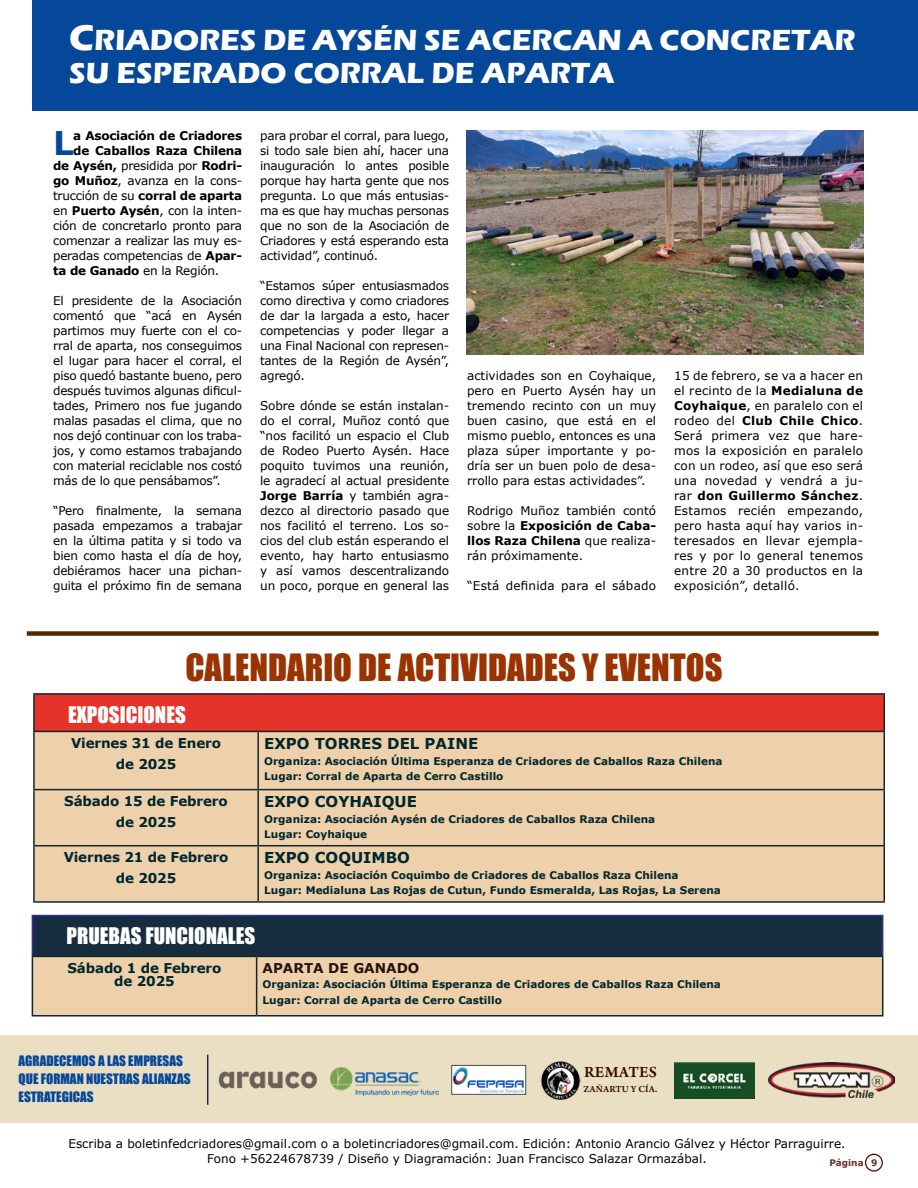
<style>
.page{position:relative;width:918px;height:1188px;background:#fff}
.page>*{position:absolute;margin:0;border:0;box-sizing:border-box;transform-origin:0 0}
.t1{font:34.5px "Impact";color:#930}
.t2{font:700 32.7px "Verdana";color:#054798}
.t3{font:700 30px/33px "Eras ITC";color:#fff}
.t4{font:21px "Impact";color:#fff}
.t5{font:600 16.5px "Arno Pro";letter-spacing:.015em;color:#350900}
.t6{font:700 15px "Verdana";color:#00272e}
.t7{font:700 13.5px/21px "Verdana";letter-spacing:-.01em;color:#00272e;text-align:center}
.t8{font:700 13.5px "Verdana";color:#251310}
.t9{font:13.2px/17.7px "Impact";color:#054798}
.t10{font:12px/15px "Verdana";color:#000;text-align:justify}
.t11{font:12px "Verdana";letter-spacing:-.02em;color:#000}
.t12{font:700 12px "Verdana";letter-spacing:-.02em;color:#000}
.t13{font:12px "Verdana";letter-spacing:.02em;color:#000}
.t14{font:700 10.5px/15.6px "Verdana";color:#00272e}
.t15{font:600 9.9px "Arno Pro";letter-spacing:.015em;color:#350900}
.t16{font:700 9px "Verdana";color:#692d2c}
.s1{font-size:37.5px}
.s2{font-weight:400}
.s3{font-weight:700}
</style>
<div class="page">
<div style="left:865px;top:1154px;width:18px;height:18px;border:1px solid #5d0b0d;border-radius:50%"></div>
<div style="left:33px;top:0;width:885px;height:110px;background:#054798"></div>
<img style="left:467px;top:131px;width:396px;height:223px">
<div style="left:27px;top:631px;width:852px;height:5px;background:#522900"></div>
<div style="left:34px;top:694px;width:850px;height:37px;background:#e63329"></div>
<div style="left:35px;top:732px;width:849px;height:169px;background:#eed0aa"></div>
<hr style="left:257px;top:732px;width:2px;height:57px;background:#14252d">
<hr style="left:257px;top:790px;width:2px;height:55px;background:#14252d">
<hr style="left:257px;top:846px;width:2px;height:55px;background:#14252d">
<hr style="left:884px;top:695px;width:1px;height:36px;background:#14252d">
<hr style="left:884px;top:732px;width:1px;height:57px;background:#14252d">
<hr style="left:884px;top:790px;width:1px;height:55px;background:#14252d">
<hr style="left:884px;top:846px;width:1px;height:55px;background:#14252d">
<hr style="left:33px;top:731px;width:225px;height:1px;background:#14252d">
<hr style="left:33px;top:789px;width:225px;height:1px;background:#14252d">
<hr style="left:33px;top:845px;width:225px;height:1px;background:#14252d">
<hr style="left:33px;top:901px;width:225px;height:2px;background:#14252d">
<hr style="left:258px;top:731px;width:627px;height:1px;background:#14252d">
<hr style="left:258px;top:789px;width:627px;height:1px;background:#14252d">
<hr style="left:258px;top:845px;width:627px;height:1px;background:#14252d">
<hr style="left:258px;top:901px;width:627px;height:2px;background:#14252d">
<hr style="left:33px;top:732px;width:2px;height:57px;background:#14252d">
<hr style="left:33px;top:790px;width:2px;height:55px;background:#14252d">
<hr style="left:33px;top:846px;width:2px;height:55px;background:#14252d">
<hr style="left:33px;top:695px;width:2px;height:36px;background:#14252d">
<hr style="left:33px;top:693px;width:225px;height:2px;background:#14252d">
<hr style="left:258px;top:693px;width:627px;height:2px;background:#14252d">
<div style="left:32px;top:916px;width:851px;height:40px;background:#162d3d"></div>
<div style="left:33px;top:957px;width:849px;height:58px;background:#eed0aa"></div>
<hr style="left:256px;top:957px;width:1px;height:58px;background:#14252d">
<hr style="left:882px;top:957px;width:1px;height:58px;background:#14252d">
<hr style="left:32px;top:956px;width:225px;height:1px;background:#14252d">
<hr style="left:32px;top:1015px;width:225px;height:2px;background:#14252d">
<hr style="left:257px;top:956px;width:626px;height:1px;background:#14252d">
<hr style="left:257px;top:1015px;width:626px;height:2px;background:#14252d">
<hr style="left:32px;top:957px;width:1px;height:58px;background:#14252d">
<hr style="left:32px;top:915px;width:225px;height:1px;background:#339">
<hr style="left:32px;top:916px;width:1px;height:40px;background:#339">
<hr style="left:257px;top:915px;width:626px;height:1px;background:#339">
<hr style="left:882px;top:916px;width:1px;height:40px;background:#339">
<div style="left:0;top:1035px;width:918px;height:87px;background:#ebdfc3"></div>
<hr style="left:207px;top:1055px;width:1px;height:50px;background:#1d245e">
<img style="left:330px;top:1068px;width:108px;height:28px">
<img style="left:454px;top:1067px;width:70px;height:25px">
<div style="left:452px;top:1065px;width:74px;height:29px;border:1px solid #4a4a49"></div>
<img style="left:218px;top:1071px;width:99px;height:18px">
<img style="left:541px;top:1061px;width:40px;height:39px">
<img style="left:674px;top:1062px;width:81px;height:36px">
<img style="left:768px;top:1063px;width:126px;height:35px">
<h3 class="t3" style="left:69px;top:23px;width:788px"><span class="s1">C</span>RIADORES DE AYSÉN SE ACERCAN A CONCRETAR<br>SU ESPERADO CORRAL DE APARTA</h3>
<h2 class="t2" style="left:53px;top:120px;width:22px">L</h2>
<p class="t12" style="left:73px;top:127px;width:170px">a Asociación de Criadores</p>
<p class="t12" style="left:73px;top:142px;width:170px">de Caballos Raza Chilena</p>
<p class="t12" style="left:53px;top:157px;width:190px">de Aysén, <span class="s2">presidida por</span> Rodri-</p>
<p class="t11" style="left:53px;top:172px;width:191px"><span class="s3">go Muñoz</span>, avanza en la cons-</p>
<p class="t12" style="left:53px;top:187px;width:191px"><span class="s2">trucción de su</span> corral de aparta</p>
<p class="t11" style="left:53px;top:202px;width:191px">en <span class="s3">Puerto Aysén</span>, con la inten-</p>
<p class="t11" style="left:53px;top:217px;width:191px">ción de concretarlo pronto para</p>
<p class="t11" style="left:53px;top:232px;width:191px">comenzar a realizar las muy es-</p>
<p class="t11" style="left:53px;top:247px;width:190px">peradas competencias de <span class="s3">Apar-</span></p>
<p class="t11" style="left:53px;top:262px;width:168px"><span class="s3">ta de Ganado</span> en la Región.</p>
<p class="t10" style="left:53px;top:293px;width:191px">El presidente de la Asociación comentó que “acá en Aysén partimos muy fuerte con el co&shy;rral de aparta, nos conseguimos el lugar para hacer el corral, el piso quedó bastante bueno, pero después tuvimos algunas dificul&shy;tades, Primero nos fue jugando malas pasadas el clima, que no nos dejó continuar con los traba&shy;jos, y como estamos trabajando con material reciclable nos costó más de lo que pensábamos”.</p>
<p class="t10" style="left:53px;top:503px;width:191px">“Pero finalmente, la semana pasada empezamos a trabajar en la última patita y si todo va bien como hasta el día de hoy, debiéramos hacer una pichan&shy;guita el próximo fin de semana</p>
<p class="t10" style="left:260px;top:128px;width:191px">para probar el corral, para luego, si todo sale bien ahí, hacer una inauguración lo antes posible porque hay harta gente que nos pregunta. Lo que más entusias&shy;ma es que hay muchas personas que no son de la Asociación de Criadores y está esperando esta actividad”, continuó.</p>
<p class="t10" style="left:260px;top:278px;width:191px">“Estamos súper entusiasmados como directiva y como criadores de dar la largada a esto, hacer competencias y poder llegar a una Final Nacional con represen&shy;tantes de la Región de Aysén”, agregó.</p>
<p class="t10" style="left:260px;top:398px;width:191px">Sobre dónde se están instalan&shy;do el corral, Muñoz contó que “nos facilitó un espacio el Club de Rodeo Puerto Aysén. Hace poquito tuvimos una reunión, le agradecí al actual presidente <span class="s3">Jorge Barría</span> y también agra&shy;dezco al directorio pasado que nos facilitó el terreno. Los so&shy;cios del club están esperando el evento, hay harto entusiasmo y así vamos descentralizando un poco, porque en general las</p>
<p class="t10" style="left:467px;top:368px;width:191px">actividades son en Coyhaique, pero en Puerto Aysén hay un tremendo recinto con un muy buen casino, que está en el mismo pueblo, entonces es una plaza súper importante y po&shy;dría ser un buen polo de desa&shy;rrollo para estas actividades”.</p>
<p class="t10" style="left:467px;top:503px;width:191px">Rodrigo Muñoz también contó sobre la <span class="s3">Exposición de Caba&shy;llos Raza Chilena</span> que realiza&shy;rán próximamente.</p>
<p class="t13" style="left:467px;top:577px;width:191px">“Está definida para el sábado</p>
<p class="t10" style="left:674px;top:368px;width:191px">15 de febrero, se va a hacer en el recinto de la <span class="s3">Medialuna de Coyhaique</span>, en paralelo con el rodeo del <span class="s3">Club Chile Chico</span>.<br>Será primera vez que hare&shy;mos la exposición en paralelo con un rodeo, así que eso será una novedad y vendrá a ju&shy;rar <span class="s3">don Guillermo Sánchez</span>.<br>Estamos recién empezando, pero hasta aquí hay varios in&shy;teresados en llevar ejempla&shy;res y por lo general tenemos entre 20 a 30 productos en la exposición”, detalló.</p>
<h1 class="t1" style="left:185px;top:641px;width:539px">CALENDARIO DE ACTIVIDADES Y EVENTOS</h1>
<h3 class="t4" style="left:68px;top:698px;width:119px">EXPOSICIONES</h3>
<p class="t7" style="left:71px;top:732px;width:151px">Viernes 31 de Enero de 2025</p>
<p class="t6" style="left:264px;top:733px;width:216px">EXPO TORRES DEL PAINE</p>
<p class="t14" style="left:264px;top:753px;width:460px">Organiza: Asociación Última Esperanza de Criadores de Caballos Raza Chilena<br>Lugar: Corral de Aparta de Cerro Castillo</p>
<p class="t7" style="left:64px;top:790px;width:165px">Sábado 15 de Febrero de 2025</p>
<p class="t6" style="left:264px;top:791px;width:154px">EXPO COYHAIQUE</p>
<p class="t14" style="left:264px;top:811px;width:393px">Organiza: Asociación Aysén de Criadores de Caballos Raza Chilena<br>Lugar: Coyhaique</p>
<p class="t7" style="left:64px;top:846px;width:166px">Viernes 21 de Febrero de 2025</p>
<p class="t6" style="left:264px;top:847px;width:147px">EXPO COQUIMBO</p>
<p class="t14" style="left:264px;top:867px;width:458px">Organiza: Asociación Coquimbo de Criadores de Caballos Raza Chilena<br>Lugar: Medialuna Las Rojas de Cutun, Fundo Esmeralda, Las Rojas, La Serena</p>
<h3 class="t4" style="left:67px;top:920px;width:190px">PRUEBAS FUNCIONALES</h3>
<p class="t7" style="left:67px;top:961px;width:156px;line-height:13.5px">Sábado 1 de Febrero de 2025</p>
<p class="t8" style="left:263px;top:958px;width:158px">APARTA DE GANADO</p>
<p class="t14" style="left:263px;top:977px;width:460px">Organiza: Asociación Última Esperanza de Criadores de Caballos Raza Chilena<br>Lugar: Corral de Aparta de Cerro Castillo</p>
<p class="t9" style="left:19px;top:1052px;width:174px">AGRADECEMOS A LAS EMPRESAS<br>QUE FORMAN NUESTRAS ALIANZAS<br>ESTRATEGICAS</p>
<h3 class="t5" style="left:584px;top:1063px;width:74px">REMATES</h3>
<p class="t15" style="left:583px;top:1083px;width:76px">ZAÑARTU Y CÍA.</p>
<p class="t10" style="left:68px;top:1136px;width:779px;text-align:center">Escriba a boletinfedcriadores@gmail.com o a boletincriadores@gmail.com. Edición: Antonio Arancio Gálvez y Héctor Parraguirre.<br>Fono +56224678739 / Diseño y Diagramación: Juan Francisco Salazar Ormazábal.</p>
<p class="t16" style="left:829px;top:1157px;width:50px">Página 9</p>
</div>
